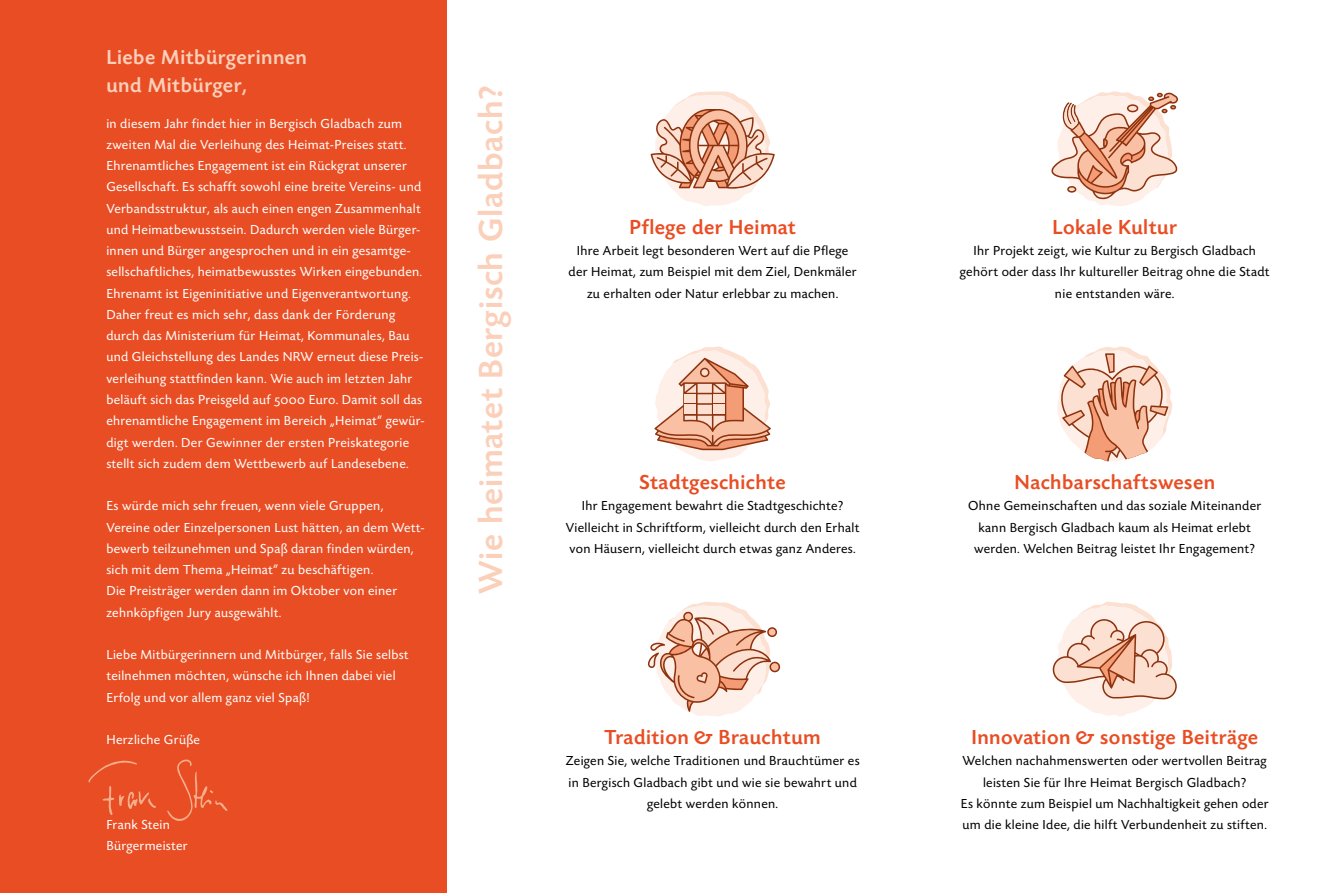
<style>
.page{position:relative;width:1336px;height:893px;background:#fff}
.page>*{position:absolute;margin:0;border:0;box-sizing:border-box;transform-origin:0 0}
.Titel{font:500 34.5px "Today Sans Now Pro";letter-spacing:.025em;color:#fbd0ba}
.FL_Head{font:500 21px "Today Sans Now Pro";letter-spacing:.025em;color:#e94d23}
.FL_Head-2{font:500 21px/28.3px "Today Sans Now Pro";letter-spacing:.025em;color:#fbd0ba}
.FL_TXT{font:13.5px/21.3px "Today Sans Now Pro";letter-spacing:.025em;color:#fff}
.FL_TXT-2{font:13.5px/21.3px "Today Sans Now Pro";letter-spacing:.025em;color:#000;text-align:center}
</style>
<div class="page">
<div style="left:0;top:0;width:446px;height:893px;background:#e94d23"></div>
<svg style="left:650px;top:91px;width:124px;height:115px"></svg>
<svg style="left:654px;top:346px;width:116px;height:115px"></svg>
<svg style="left:647px;top:601px;width:133px;height:116px"></svg>
<svg style="left:1051px;top:91px;width:126px;height:115px"></svg>
<svg style="left:1057px;top:346px;width:114px;height:115px"></svg>
<svg style="left:1052px;top:601px;width:124px;height:116px"></svg>
<svg style="left:88px;top:759px;width:139px;height:62px"></svg>
<p class="FL_Head-2" style="left:106px;top:43px;width:202px">Liebe Mitbürgerinnen und Mitbürger,</p>
<p class="FL_TXT" style="left:106px;top:113px;width:301px">in diesem Jahr findet hier in Bergisch Gladbach zum zweiten Mal die Verleihung des Heimat-Preises statt.</p>
<p class="FL_TXT" style="left:106px;top:155px;width:320px">Ehrenamtliches Engagement ist ein Rückgrat unserer Gesellschaft. Es schafft sowohl eine breite Vereins- und Verbandsstruktur, als auch einen engen Zusammenhalt und Heimatbewusstsein. Dadurch werden viele Bürger&shy;innen und Bürger angesprochen und in ein gesamtge&shy;sellschaftliches, heimatbewusstes Wirken eingebunden.<br>Ehrenamt ist Eigeninitiative und Eigenverantwortung.<br>Daher freut es mich sehr, dass dank der Förderung durch das Ministerium für Heimat, Kommunales, Bau und Gleichstellung des Landes NRW erneut diese Preis&shy;verleihung stattfinden kann. Wie auch im letzten Jahr beläuft sich das Preisgeld auf 5000 Euro. Damit soll das ehrenamtliche Engagement im Bereich „Heimat“ gewür&shy;digt werden. Der Gewinner der ersten Preiskategorie stellt sich zudem dem Wettbewerb auf Landesebene.</p>
<p class="FL_TXT" style="left:106px;top:495px;width:320px">Es würde mich sehr freuen, wenn viele Gruppen, Vereine oder Einzelpersonen Lust hätten, an dem Wett&shy;bewerb teilzunehmen und Spaß daran finden würden, sich mit dem Thema „Heimat“ zu beschäftigen.<br>Die Preisträger werden dann im Oktober von einer zehnköpfigen Jury ausgewählt.</p>
<p class="FL_TXT" style="left:106px;top:644px;width:304px">Liebe Mitbürgerinnern und Mitbürger, falls Sie selbst teilnehmen möchten, wünsche ich Ihnen dabei viel<br>Erfolg und vor allem ganz viel Spaß!</p>
<p class="FL_TXT" style="left:106px;top:729px;width:95px">Herzliche Grüße</p>
<p class="FL_TXT" style="left:106px;top:814px;width:65px">Frank Stein</p>
<p class="FL_TXT" style="left:106px;top:835px;width:83px">Bürgermeister</p>
<p class="Titel" style="left:470px;top:594px;width:510px;rotate:-90deg">Wie heimatet Bergisch Gladbach?</p>
<p class="FL_Head" style="left:629px;top:215px;width:167px">Pflege der Heimat</p>
<p class="FL_TXT-2" style="left:568px;top:240px;width:290px">Ihre Arbeit legt besonderen Wert auf die Pflege der Heimat, zum Beispiel mit dem Ziel, Denkmäler zu erhalten oder Natur erlebbar zu machen.</p>
<p class="FL_Head" style="left:639px;top:470px;width:148px">Stadtgeschichte</p>
<p class="FL_TXT-2" style="left:566px;top:495px;width:295px">Ihr Engagement bewahrt die Stadtgeschichte?<br>Vielleicht in Schriftform, vielleicht durch den Erhalt von Häusern, vielleicht durch etwas ganz Anderes.</p>
<p class="FL_Head" style="left:604px;top:725px;width:217px">Tradition&amp;Brauchtum</p>
<p class="FL_TXT-2" style="left:565px;top:750px;width:295px">Zeigen Sie, welche Traditionen und Brauchtümer es in Bergisch Gladbach gibt und wie sie bewahrt und gelebt werden können.</p>
<p class="FL_Head" style="left:1052px;top:215px;width:126px">Lokale Kultur</p>
<p class="FL_TXT-2" style="left:959px;top:240px;width:311px">Ihr Projekt zeigt, wie Kultur zu Bergisch Gladbach gehört oder dass Ihr kultureller Beitrag ohne die Stadt nie entstanden wäre.</p>
<p class="FL_Head" style="left:1014px;top:470px;width:202px">Nachbarschaftswesen</p>
<p class="FL_TXT-2" style="left:968px;top:495px;width:294px">Ohne Gemeinschaften und das soziale Miteinander kann Bergisch Gladbach kaum als Heimat erlebt werden. Welchen Beitrag leistet Ihr Engagement?</p>
<p class="FL_Head" style="left:971px;top:725px;width:288px">Innovation&amp;sonstige Beiträge</p>
<p class="FL_TXT-2" style="left:960px;top:750px;width:309px">Welchen nachahmenswerten oder wertvollen Beitrag leisten Sie für Ihre Heimat Bergisch Gladbach?<br>Es könnte zum Beispiel um Nachhaltigkeit gehen oder um die kleine Idee, die hilft Verbundenheit zu stiften.</p>
</div>
